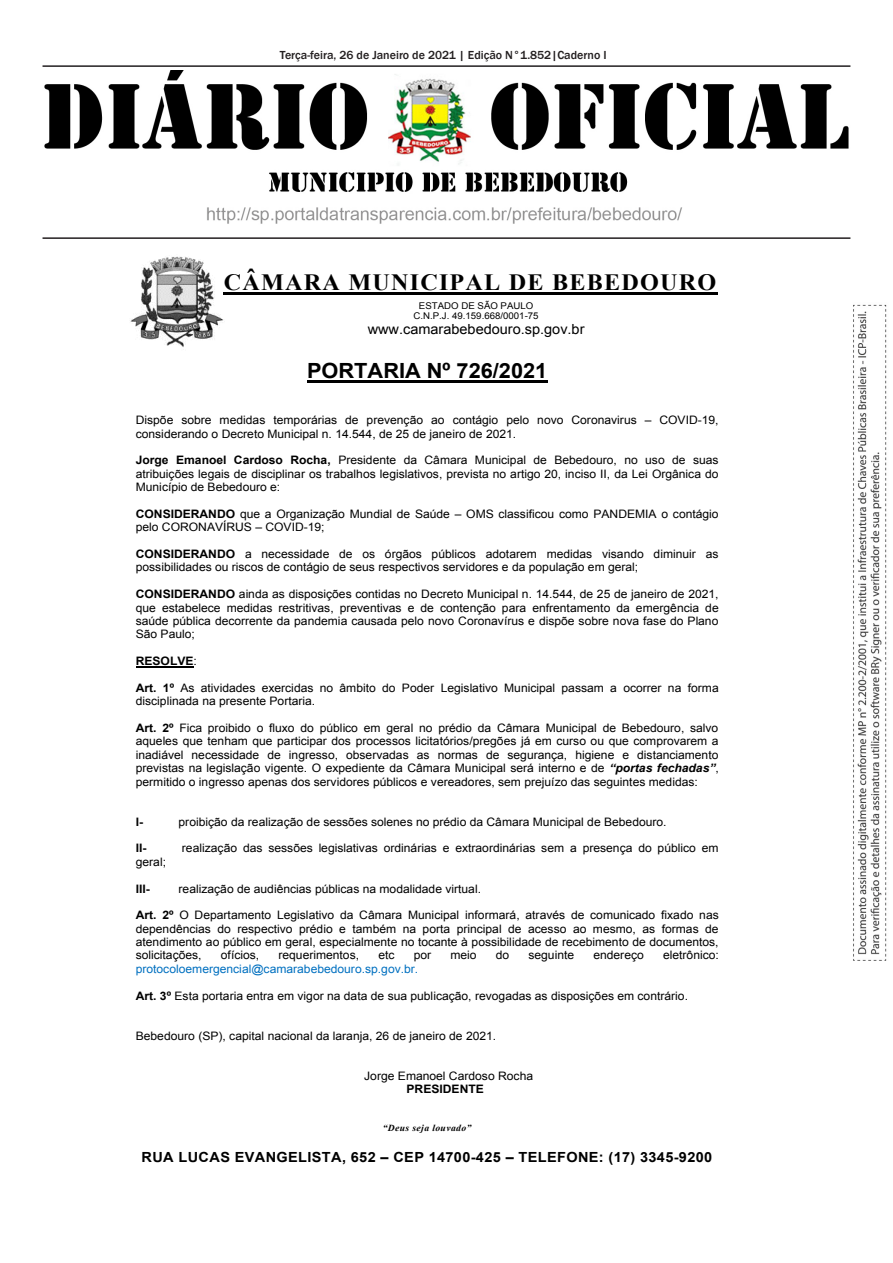
<style>
.page{position:relative;width:893px;height:1263px;background:#fff}
.page>*{position:absolute;margin:0;border:0;box-sizing:border-box;transform-origin:0 0}
.t1{font:700 23.25px "Times New Roman";letter-spacing:.05em;color:#000;scale:1.04 1}
.t2{font:700 21px "Arial";color:#000;scale:1.04 1}
.t3{font:700 13.95px "Arial";letter-spacing:.025em;color:#000;scale:1.04 1}
.t4{font:13.95px "Arial";color:#000;scale:1.04 1}
.Rodapé{font:500 12px "Franklin Gothic";color:#231f20}
.t5{font:11.7px/13.4px "Arial";color:#000;scale:1.04 1}
.t6{font:11.7px "Arial";color:#0070c0;scale:1.04 1}
.t7{font:700 11.7px "Arial";color:#000;scale:1.04 1}
.t8{font:9.3px/10.6px "Arial";color:#000;text-align:center;scale:1.04 1}
.t9{font:italic 700 9.3px "Times New Roman";letter-spacing:.04em;color:#000;scale:1.04 1}
.s1{font-weight:700}
.s2{font-weight:400}
.s3{font-weight:700;font-style:italic}
</style>
<div class="page">
<img style="left:44px;top:71px;width:805px;height:153px">
<hr style="left:43px;top:237px;width:807px;height:2px;background:#231f20">
<hr style="left:43px;top:65px;width:807px;height:2px;background:#231f20">
<img style="left:130px;top:256px;width:94px;height:91px">
<hr style="left:224px;top:292px;width:494px;height:2px;background:#000">
<hr style="left:307px;top:380px;width:240px;height:3px;background:#000">
<hr style="left:136px;top:666px;width:58px;height:2px;background:#000">
<img style="left:853px;top:304px;width:34px;height:657px">
<p class="Rodapé" style="left:280px;top:48px;width:328px">Terça-feira, 26 de Janeiro de 2021 | Edição N°1.852|Caderno I</p>
<p class="t1" style="left:224px;top:266px;width:475px">CÂMARA MUNICIPAL DE BEBEDOURO</p>
<p class="t8" style="left:413px;top:300px;width:122px">ESTADO DE SÃO PAULO<br>C.N.P.J. 49.159.668/0001-75</p>
<p class="t4" style="left:368px;top:320px;width:210px">www.camarabebedouro.sp.gov.br</p>
<p class="t2" style="left:307px;top:357px;width:232px">PORTARIA Nº 726/2021</p>
<p class="t5" style="left:136px;top:414px;width:562px">Dispõe sobre medidas temporárias de prevenção ao contágio pelo novo Coronavirus – COVID-19, considerando o Decreto Municipal n. 14.544, de 25 de janeiro de 2021.</p>
<p class="t5" style="left:136px;top:454px;width:562px;text-align:justify"><span class="s1">Jorge Emanoel Cardoso Rocha,</span> Presidente da Câmara Municipal de Bebedouro, no uso de suas atribuições legais de disciplinar os trabalhos legislativos, prevista no artigo 20, inciso II, da Lei Orgânica do Município de Bebedouro e:</p>
<p class="t5" style="left:136px;top:507px;width:562px"><span class="s1">CONSIDERANDO</span> que a Organização Mundial de Saúde – OMS classificou como PANDEMIA o contágio pelo CORONAVÍRUS – COVID-19;</p>
<p class="t5" style="left:136px;top:547px;width:562px"><span class="s1">CONSIDERANDO</span> a necessidade de os órgãos públicos adotarem medidas visando diminuir as possibilidades ou riscos de contágio de seus respectivos servidores e da população em geral;</p>
<p class="t5" style="left:136px;top:587px;width:562px;text-align:justify"><span class="s1">CONSIDERANDO</span> ainda as disposições contidas no Decreto Municipal n. 14.544, de 25 de janeiro de 2021, que estabelece medidas restritivas, preventivas e de contenção para enfrentamento da emergência de saúde pública decorrente da pandemia causada pelo novo Coronavírus e dispõe sobre nova fase do Plano São Paulo;</p>
<p class="t7" style="left:136px;top:653px;width:60px">RESOLVE<span class="s2">:</span></p>
<p class="t5" style="left:136px;top:681px;width:562px"><span class="s1">Art. 1º</span> As atividades exercidas no âmbito do Poder Legislativo Municipal passam a ocorrer na forma disciplinada na presente Portaria.</p>
<p class="t5" style="left:136px;top:721px;width:562px;text-align:justify"><span class="s1">Art. 2º</span> Fica proibido o fluxo do público em geral no prédio da Câmara Municipal de Bebedouro, salvo aqueles que tenham que participar dos processos licitatórios/pregões já em curso ou que comprovarem a inadiável necessidade de ingresso, observadas as normas de segurança, higiene e distanciamento previstas na legislação vigente. O expediente da Câmara Municipal será interno e de <span class="s3">“portas fechadas”</span>, permitido o ingresso apenas dos servidores públicos e vereadores, sem prejuízo das seguintes medidas:</p>
<p class="t7" style="left:136px;top:814px;width:9px">I-</p>
<p class="t5" style="left:179px;top:815px;width:471px">proibição da realização de sessões solenes no prédio da Câmara Municipal de Bebedouro.</p>
<p class="t7" style="left:136px;top:840px;width:12px">II-</p>
<p class="t5" style="left:182px;top:842px;width:518px">realização das sessões legislativas ordinárias e extraordinárias sem a presença do público em</p>
<p class="t5" style="left:136px;top:855px;width:31px">geral;</p>
<p class="t7" style="left:136px;top:881px;width:15px">III-</p>
<p class="t5" style="left:179px;top:882px;width:292px">realização de audiências públicas na modalidade virtual.</p>
<p class="t5" style="left:136px;top:909px;width:562px;text-align:justify"><span class="s1">Art. 2º</span> O Departamento Legislativo da Câmara Municipal informará, através de comunicado fixado nas dependências do respectivo prédio e também na porta principal de acesso ao mesmo, as formas de atendimento ao público em geral, especialmente no tocante à possibilidade de recebimento de documentos, solicitações,</p>
<p class="t5" style="left:221px;top:949px;width:38px">ofícios,</p>
<p class="t5" style="left:278px;top:949px;width:79px">requerimentos,</p>
<p class="t5" style="left:378px;top:949px;width:17px">etc</p>
<p class="t5" style="left:414px;top:949px;width:18px">por</p>
<p class="t5" style="left:450px;top:949px;width:27px">meio</p>
<p class="t5" style="left:496px;top:949px;width:14px">do</p>
<p class="t5" style="left:528px;top:949px;width:45px">seguinte</p>
<p class="t5" style="left:593px;top:949px;width:50px">endereço</p>
<p class="t5" style="left:663px;top:949px;width:55px">eletrônico:</p>
<p class="t6" style="left:136px;top:961px;width:273px">protocoloemergencial@camarabebedouro.sp.gov.br.</p>
<p class="t5" style="left:136px;top:989px;width:532px"><span class="s1">Art. 3º</span> Esta portaria entra em vigor na data de sua publicação, revogadas as disposições em contrário.</p>
<p class="t5" style="left:136px;top:1029px;width:348px">Bebedouro (SP), capital nacional da laranja, 26 de janeiro de 2021.</p>
<p class="t5" style="left:364px;top:1069px;width:164px;text-align:center">Jorge Emanoel Cardoso Rocha<br><span class="s1">PRESIDENTE</span></p>
<p class="t9" style="left:383px;top:1121px;width:87px">“Deus seja louvado”</p>
<p class="t3" style="left:142px;top:1148px;width:550px">RUA LUCAS EVANGELISTA, 652 – CEP 14700-425 – TELEFONE: (17) 3345-9200</p>
</div>
